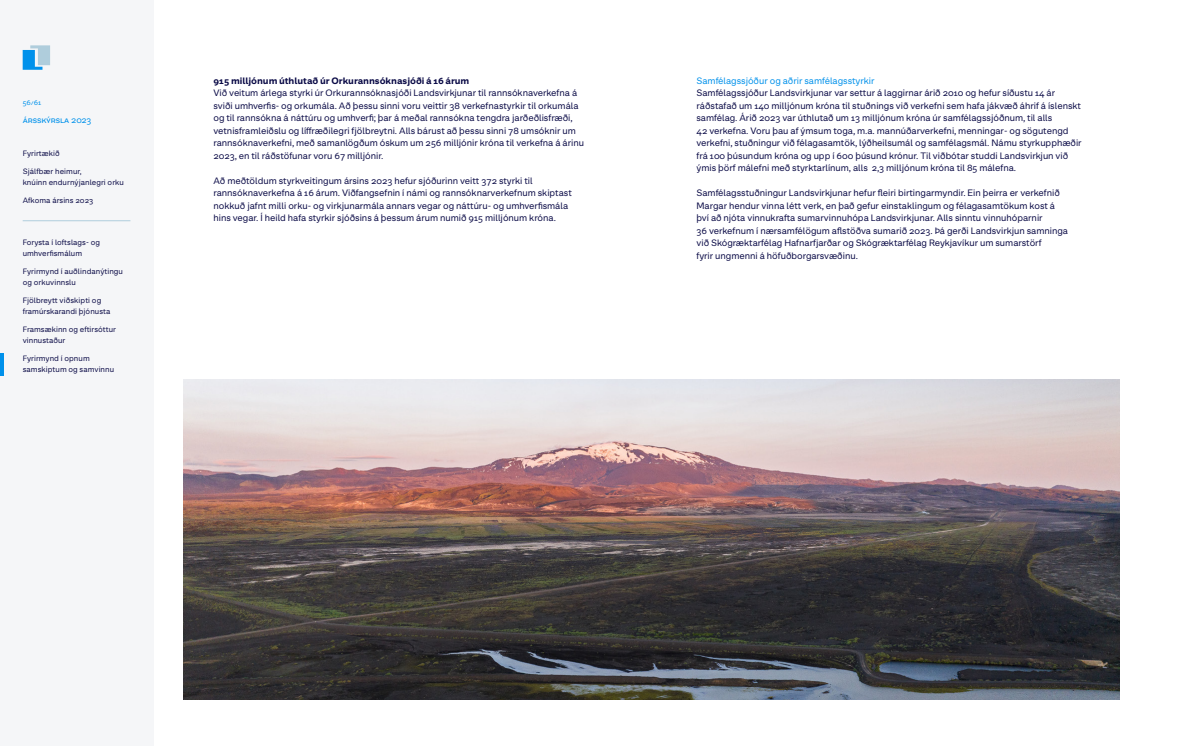
<style>
.page{position:relative;width:1191px;height:746px;background:#fff}
.page>*{position:absolute;margin:0;border:0;box-sizing:border-box;transform-origin:0 0}
.t1{font:9px/12.5px "LV Sans";color:#0a0a46}
.t2{font:700 9px "LV Sans";color:#0a0a46}
.t3{font:9px "LV Sans";color:#0091eb}
.t4{font:8.8px "LV Sans";color:#0091eb}
.t5{font:7.5px/11px "LV Sans";letter-spacing:.01em;color:#0a0a46}
.t6{font:7px "LV Sans";color:#0091eb}
</style>
<div class="page">
<div style="left:0;top:0;width:153px;height:746px;background:#f5f6f8"></div>
<svg style="left:23px;top:45px;width:27px;height:25px"></svg>
<hr style="left:23px;top:220px;width:107px;height:1px;background:#afcddc">
<hr style="left:0;top:353px;width:3px;height:22px;background:#0091eb">
<img style="left:183px;top:380px;width:936px;height:319px">
<p class="t6" style="left:23px;top:98px;width:20px">56/61</p>
<p class="t4" style="left:23px;top:114px;width:70px">Ársskýrsla 2023</p>
<p class="t5" style="left:23px;top:147px;width:38px">Fyrirtækið</p>
<p class="t5" style="left:23px;top:165px;width:103px">Sjálfbær heimur,<br>knúinn endurnýjanlegri orku</p>
<p class="t5" style="left:23px;top:195px;width:72px">Afkoma ársins 2023</p>
<p class="t5" style="left:23px;top:236px;width:79px">Forysta í loftslags- og umhverfismálum</p>
<p class="t5" style="left:23px;top:265px;width:102px">Fyrirmynd í auðlindanýtingu og orkuvinnslu</p>
<p class="t5" style="left:23px;top:294px;width:89px">Fjölbreytt viðskipti og framúrskarandi þjónusta</p>
<p class="t5" style="left:23px;top:323px;width:95px">Framsækinn og eftirsóttur vinnustaður</p>
<p class="t5" style="left:23px;top:353px;width:93px">Fyrirmynd í opnum samskiptum og samvinnu</p>
<p class="t2" style="left:213px;top:75px;width:257px">915 milljónum úthlutað úr Orkurannsóknasjóði á 16 árum</p>
<p class="t1" style="left:213px;top:87px;width:372px">Við veitum árlega styrki úr Orkurannsóknasjóði Landsvirkjunar til rannsóknaverkefna á sviði umhverfis- og orkumála. Að þessu sinni voru veittir 38 verkefnastyrkir til orkumála og til rannsókna á náttúru og umhverfi; þar á meðal rannsókna tengdra jarðeðlisfræði, vetnisframleiðslu og líffræðilegri fjölbreytni. Alls bárust að þessu sinni 78 umsóknir um rannsóknaverkefni, með samanlögðum óskum um 256 milljónir króna til verkefna á árinu 2023, en til ráðstöfunar voru 67 milljónir.</p>
<p class="t1" style="left:213px;top:174px;width:360px">Að meðtöldum styrkveitingum ársins 2023 hefur sjóðurinn veitt 372 styrki til rannsóknaverkefna á 16 árum. Viðfangsefnin í námi og rannsóknarverkefnum skiptast nokkuð jafnt milli orku- og virkjunarmála annars vegar og náttúru- og umhverfismála hins vegar. Í heild hafa styrkir sjóðsins á þessum árum numið 915 milljónum króna.</p>
<p class="t3" style="left:696px;top:75px;width:180px">Samfélagssjóður og aðrir samfélagsstyrkir</p>
<p class="t1" style="left:696px;top:87px;width:387px">Samfélagssjóður Landsvirkjunar var settur á laggirnar árið 2010 og hefur síðustu 14 ár ráðstafað um 140 milljónum króna til stuðnings við verkefni sem hafa jákvæð áhrif á íslenskt samfélag. Árið 2023 var úthlutað um 13 milljónum króna úr samfélagssjóðnum, til alls<br>42 verkefna. Voru þau af ýmsum toga, m.a. mannúðarverkefni, menningar- og sögutengd verkefni, stuðningur við félagasamtök, lýðheilsumál og samfélagsmál. Námu styrkupphæðir frá 100 þúsundum króna og upp í 600 þúsund krónur. Til viðbótar studdi Landsvirkjun við ýmis þörf málefni með styrktarlínum, alls 2,3 milljónum króna til 85 málefna.</p>
<p class="t1" style="left:696px;top:187px;width:373px">Samfélagsstuðningur Landsvirkjunar hefur fleiri birtingarmyndir. Ein þeirra er verkefnið Margar hendur vinna létt verk, en það gefur einstaklingum og félagasamtökum kost á því að njóta vinnukrafta sumarvinnuhópa Landsvirkjunar. Alls sinntu vinnuhóparnir<br>36 verkefnum í nærsamfélögum aflstöðva sumarið 2023. Þá gerði Landsvirkjun samninga við Skógræktarfélag Hafnarfjarðar og Skógræktarfélag Reykjavíkur um sumarstörf<br>fyrir ungmenni á höfuðborgarsvæðinu.</p>
</div>
